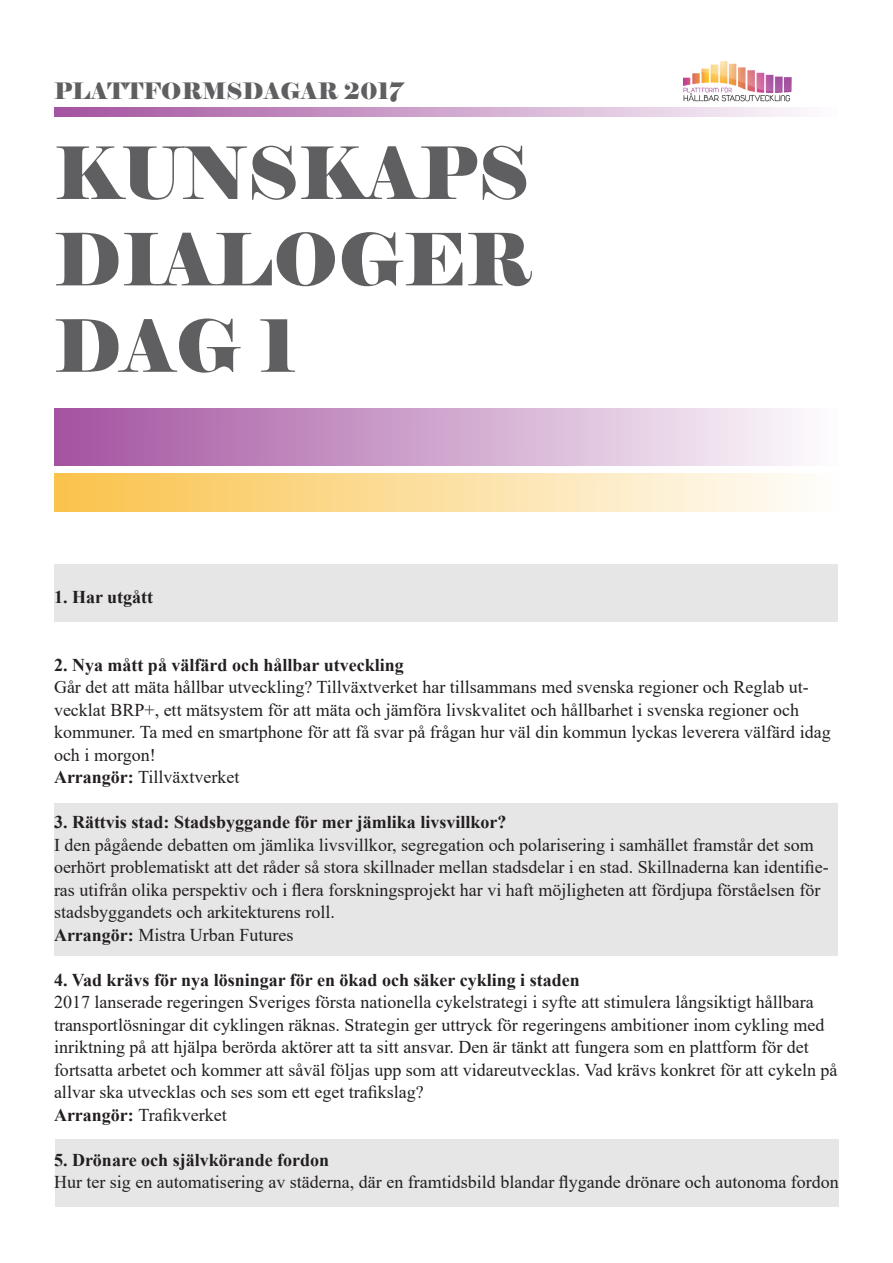
<style>
.page{position:relative;width:893px;height:1263px;background:#fff}
.page>*{position:absolute;margin:0;border:0;box-sizing:border-box;transform-origin:0 0}
.t1{font:72px "Elephant";color:#5f5f62}
.t2{font:22.5px "Elephant";color:#5f5f62}
.t3{font:18px/22.5px "Times New Roman";color:#231f20}
.t4{font:700 18px "Times New Roman";color:#231f20}
.s1{font-weight:700}
</style>
<div class="page">
<div style="left:54px;top:803px;width:783px;height:152px;background:#e6e6e6"></div>
<div style="left:54px;top:564px;width:783px;height:58px;background:#e6e6e6"></div>
<div style="left:54px;top:408px;width:785px;height:58px;background:linear-gradient(to right,#a3529f,#fefdfe)"></div>
<div style="left:54px;top:473px;width:785px;height:38px;background:linear-gradient(to right,#fac34a,#fefefd)"></div>
<svg style="left:54px;top:107px;width:614px;height:10px;background:#c695c4"></svg>
<img style="left:668px;top:61px;width:132px;height:56px">
<div style="left:56px;top:1140px;width:783px;height:67px;background:#e6e6e6"></div>
<p class="t2" style="left:54px;top:77px;width:351px">PLATTFORMSDAGAR 2017</p>
<p class="t1" style="left:54px;top:128px;width:477px">KUNSKAPS</p>
<p class="t1" style="left:54px;top:215px;width:480px">DIALOGER</p>
<p class="t1" style="left:54px;top:301px;width:245px">DAG 1</p>
<p class="t4" style="left:54px;top:584px;width:101px">1. Har utgått</p>
<p class="t4" style="left:54px;top:651px;width:351px">2. Nya mått på välfärd och hållbar utveckling</p>
<p class="t3" style="left:54px;top:675px;width:778px">Går det att mäta hållbar utveckling? Tillväxtverket har tillsammans med svenska regioner och Reglab ut&shy;vecklat BRP+, ett mätsystem för att mäta och jämföra livskvalitet och hållbarhet i svenska regioner och kommuner. Ta med en smartphone för att få svar på frågan hur väl din kommun lyckas leverera välfärd idag och i morgon!</p>
<p class="t3" style="left:54px;top:765px;width:187px"><span class="s1">Arrangör:</span> Tillväxtverket</p>
<p class="t4" style="left:54px;top:809px;width:454px">3. Rättvis stad: Stadsbyggande för mer jämlika livsvillkor?</p>
<p class="t3" style="left:54px;top:833px;width:776px">I den pågående debatten om jämlika livsvillkor, segregation och polarisering i samhället framstår det som oerhört problematiskt att det råder så stora skillnader mellan stadsdelar i en stad. Skillnaderna kan identifie&shy;ras utifrån olika perspektiv och i flera forskningsprojekt har vi haft möjligheten att fördjupa förståelsen för stadsbyggandets och arkitekturens roll.<br><span class="s1">Arrangör:</span> Mistra Urban Futures</p>
<p class="t4" style="left:54px;top:966px;width:527px">4. Vad krävs för nya lösningar för en ökad och säker cykling i staden</p>
<p class="t3" style="left:54px;top:990px;width:785px">2017 lanserade regeringen Sveriges första nationella cykelstrategi i syfte att stimulera långsiktigt hållbara transportlösningar dit cyklingen räknas. Strategin ger uttryck för regeringens ambitioner inom cykling med inriktning på att hjälpa berörda aktörer att ta sitt ansvar. Den är tänkt att fungera som en plattform för det fortsatta arbetet och kommer att såväl följas upp som att vidareutvecklas. Vad krävs konkret för att cykeln på allvar ska utvecklas och ses som ett eget trafikslag?</p>
<p class="t3" style="left:54px;top:1103px;width:174px"><span class="s1">Arrangör:</span> Trafikverket</p>
<p class="t4" style="left:54px;top:1146px;width:277px">5. Drönare och självkörande fordon</p>
<p class="t3" style="left:54px;top:1170px;width:786px">Hur ter sig en automatisering av städerna, där en framtidsbild blandar flygande drönare och autonoma fordon</p>
</div>
